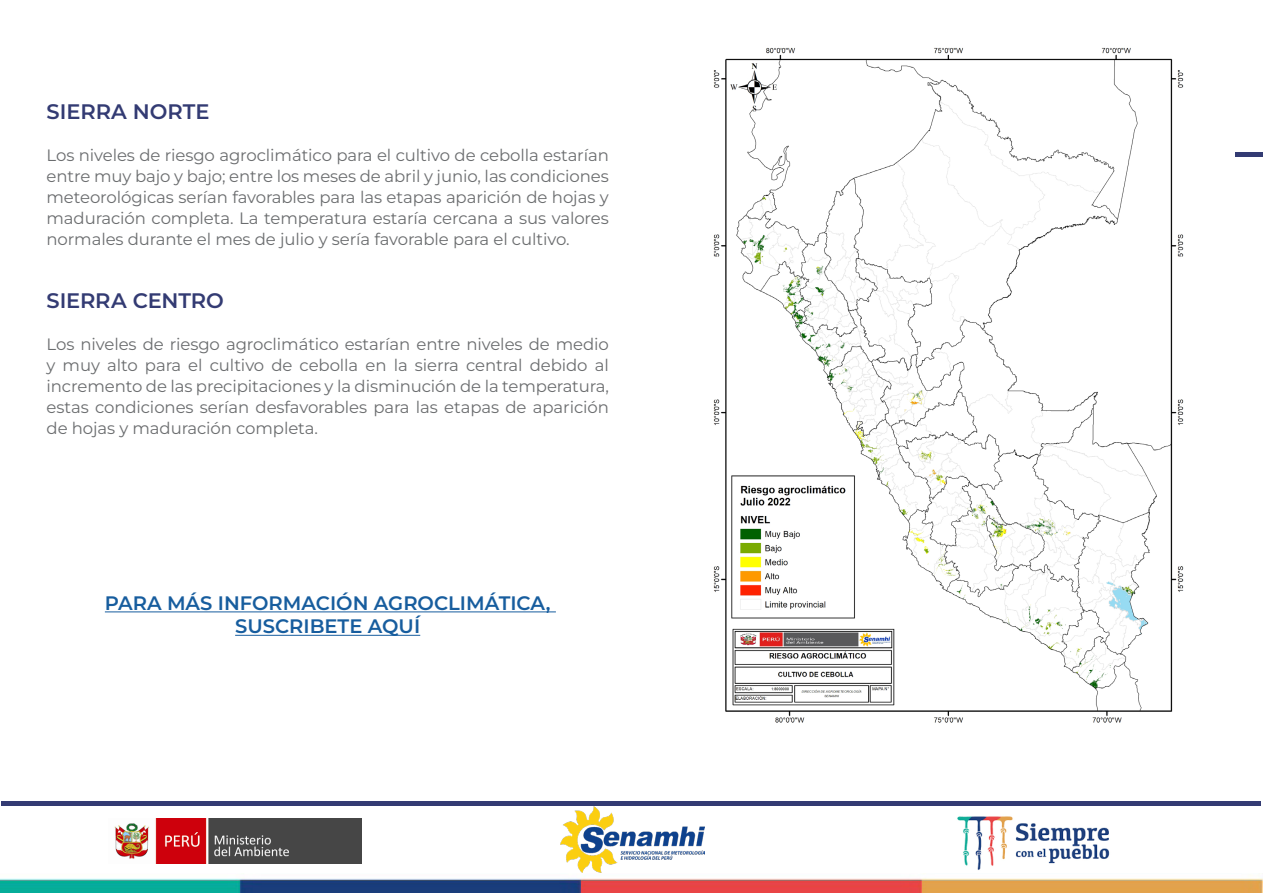
<style>
.page{position:relative;width:1263px;height:893px;background:#fff}
.page>*{position:absolute;margin:0;border:0;box-sizing:border-box;transform-origin:0 0}
.TEXTO_MONSER-REG{font:600 21px "Montserrat";color:#333b73}
.t1{font:600 19.5px "Montserrat";color:#175d9e}
.TEXTO_MONSER-REG-2{font:16.5px/21px "Montserrat";letter-spacing:-.005em;color:#6b6d6f;text-align:justify}
</style>
<div class="page">
<div style="left:1235px;top:152px;width:28px;height:5px;background:#333b73"></div>
<div style="left:1px;top:801px;width:1260px;height:5px;background:#333b73"></div>
<img style="left:713px;top:47px;width:471px;height:676px">
<hr style="left:105px;top:611px;width:451px;height:1px;background:#175d9e">
<hr style="left:235px;top:635px;width:185px;height:1px;background:#175d9e">
<img style="left:114px;top:818px;width:247px;height:45px">
<img style="left:561px;top:807px;width:143px;height:65px">
<img style="left:957px;top:816px;width:153px;height:54px">
<img style="left:0;top:878px;width:1263px;height:15px">
<p class="TEXTO_MONSER-REG" style="left:47px;top:97px;width:164px">SIERRA NORTE</p>
<p class="TEXTO_MONSER-REG-2" style="left:47px;top:144px;width:564px">Los niveles de riesgo agroclimático para el cultivo de cebolla estarían entre muy bajo y bajo; entre los meses de abril y junio, las condiciones meteorológicas serían favorables para las etapas aparición de hojas y maduración completa. La temperatura estaría cercana a sus valores normales durante el mes de julio y sería favorable para el cultivo.</p>
<p class="TEXTO_MONSER-REG" style="left:47px;top:286px;width:179px">SIERRA CENTRO</p>
<p class="TEXTO_MONSER-REG-2" style="left:47px;top:333px;width:564px">Los niveles de riesgo agroclimático estarían entre niveles de medio y muy alto para el cultivo de cebolla en la sierra central debido al incremento de las precipitaciones y la disminución de la temperatura, estas condiciones serían desfavorables para las etapas de aparición de hojas y maduración completa.</p>
<p class="t1" style="left:105px;top:590px;width:447px">PARA MÁS INFORMACIÓN AGROCLIMÁTICA,</p>
<p class="t1" style="left:235px;top:613px;width:187px">SUSCRIBETE AQUÍ</p>
</div>
